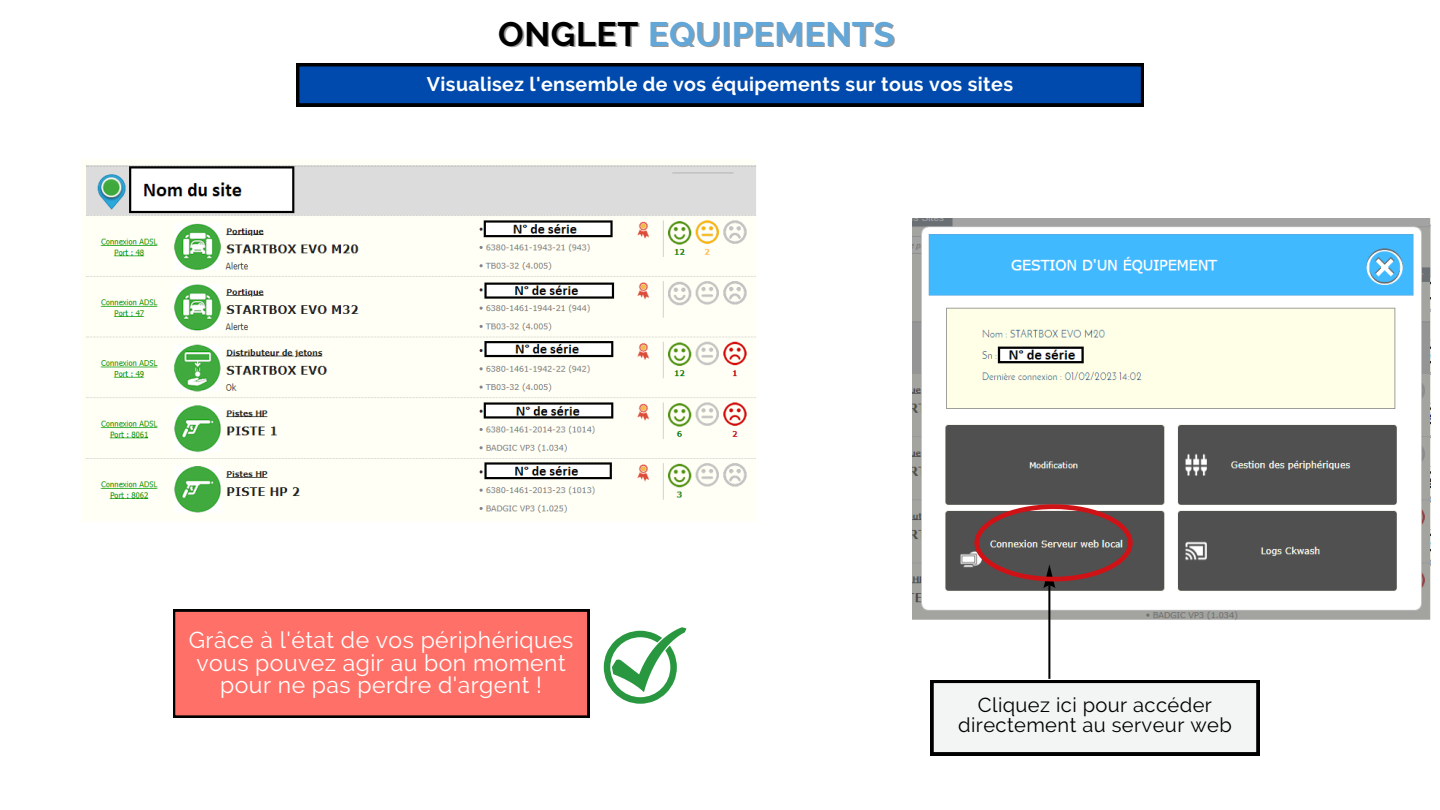
<style>
.page{position:relative;width:1440px;height:810px;background:#fff}
.page>*{position:absolute;margin:0;border:0;box-sizing:border-box;transform-origin:0 0}
.t1{font:700 33.8px "Raleway";letter-spacing:.02em;color:#63a7d8}
.t2{font:23px/22.5px "Raleway";letter-spacing:.02em;color:#fff;text-align:center}
.t3{font:20.1px "Raleway";letter-spacing:.02em;color:#000}
.t4{font:700 19.6px "Raleway";letter-spacing:.02em;color:#fff}
.s1{color:#000}
</style>
<div class="page">
<svg style="left:931px;top:680px;width:328px;height:75px"></svg>
<img style="left:912px;top:218px;width:519px;height:404px">
<hr style="left:1048px;top:586px;width:2px;height:93px;background:#010101">
<svg style="left:974px;top:504px;width:159px;height:84px;background:#6d5454"></svg>
<svg style="left:296px;top:63px;width:848px;height:43px;background:#003e92"></svg>
<img style="left:86px;top:165px;width:670px;height:348px">
<div style="left:173px;top:610px;width:416px;height:108px;background:#ff7168"></div>
<svg style="left:604px;top:627px;width:82px;height:77px"></svg>
<p class="t1" style="left:498px;top:14px;width:398px"><span class="s1">ONGLET</span> EQUIPEMENTS</p>
<p class="t4" style="left:427px;top:72px;width:588px">Visualisez l'ensemble de vos équipements sur tous vos sites</p>
<p class="t2" style="left:189px;top:629px;width:386px">Grâce à l'état de vos périphériques</p>
<p class="t2" style="left:196px;top:651px;width:371px">vous pouvez agir au bon moment pour ne pas perdre d'argent !</p>
<p class="t3" style="left:978px;top:693px;width:236px">Cliquez ici pour accéder</p>
<p class="t3" style="left:958px;top:713px;width:275px">directement au serveur web</p>
</div>
